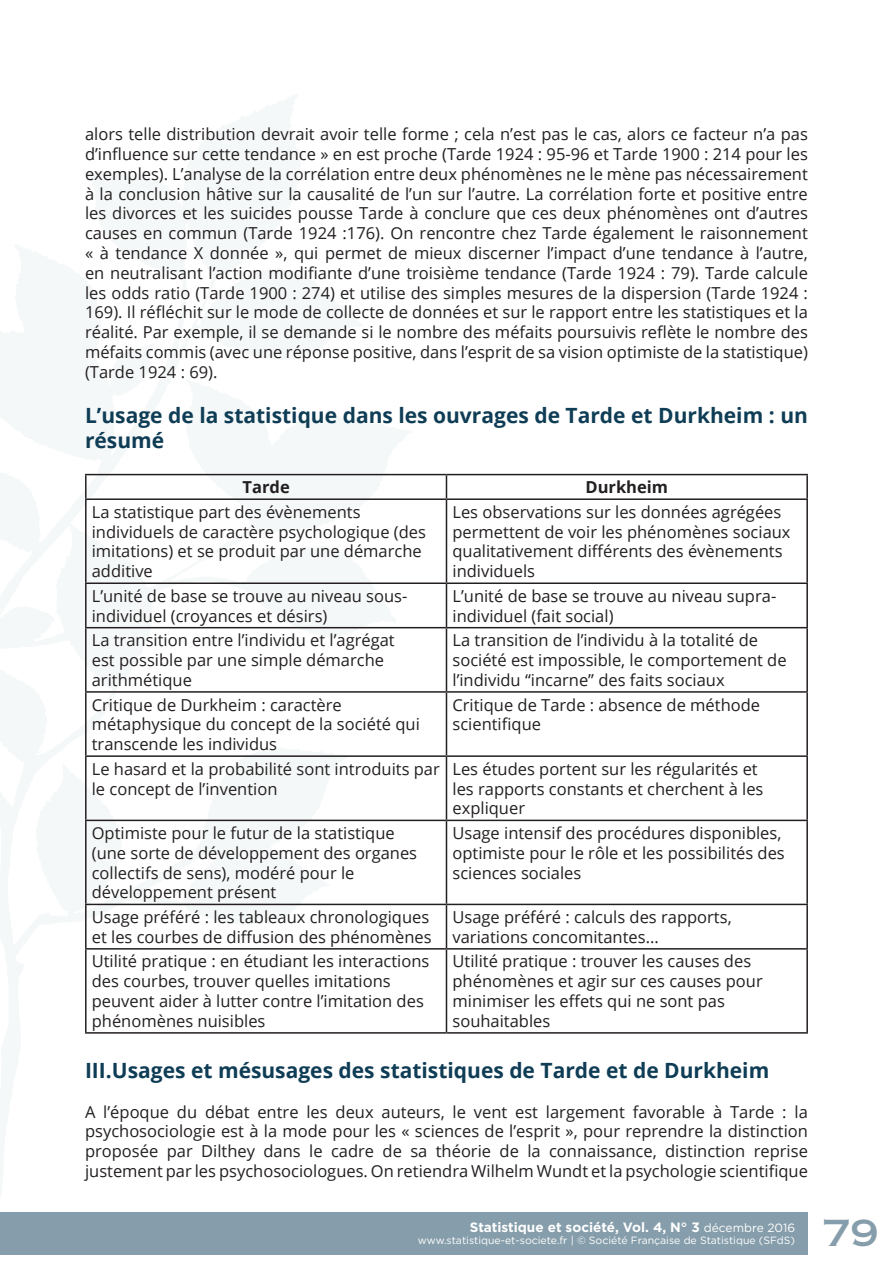
<style>
.page{position:relative;width:893px;height:1263px;background:#fff}
.page>*{position:absolute;margin:0;border:0;box-sizing:border-box;transform-origin:0 0}
.t1{font:36px "Copperplate Gothic Std 31 AB";color:#869eab}
.t2{font:700 21px/25.2px "Open Sans";color:#0f3d55}
.t3{font:16.5px/19.8px "Open Sans";color:#231f20}
.t4{font:700 16.5px "Open Sans";color:#231f20}
.t5{font:700 13.5px "Gotham";color:#fff}
.t6{font:10.5px "Gotham";color:#fff}
.s1{font-weight:400;font-size:12px}
</style>
<div class="page">
<div style="left:0;top:1212px;width:808px;height:42px;background:#869eab"></div>
<svg style="left:85px;top:473px;width:311px;height:477px"></svg>
<svg style="left:87px;top:839px;width:51px;height:111px"></svg>
<hr style="left:85px;top:474px;width:361px;height:1px;background:#231f20">
<hr style="left:85px;top:475px;width:2px;height:23px;background:#231f20">
<hr style="left:446px;top:474px;width:362px;height:1px;background:#231f20">
<svg style="left:446px;top:475px;width:1px;height:23px"></svg>
<hr style="left:806px;top:475px;width:2px;height:23px;background:#231f20">
<hr style="left:85px;top:498px;width:361px;height:2px;background:#231f20">
<hr style="left:85px;top:500px;width:2px;height:82px;background:#231f20">
<hr style="left:446px;top:498px;width:362px;height:2px;background:#231f20">
<hr style="left:446px;top:500px;width:1px;height:82px;background:#231f20">
<hr style="left:806px;top:500px;width:2px;height:82px;background:#231f20">
<hr style="left:85px;top:582px;width:361px;height:2px;background:#231f20">
<hr style="left:85px;top:584px;width:2px;height:43px;background:#231f20">
<hr style="left:446px;top:582px;width:362px;height:2px;background:#231f20">
<hr style="left:446px;top:584px;width:1px;height:43px;background:#231f20">
<hr style="left:806px;top:584px;width:2px;height:43px;background:#231f20">
<hr style="left:85px;top:627px;width:361px;height:1px;background:#231f20">
<hr style="left:85px;top:628px;width:2px;height:63px;background:#231f20">
<hr style="left:446px;top:627px;width:362px;height:1px;background:#231f20">
<hr style="left:446px;top:628px;width:1px;height:63px;background:#231f20">
<hr style="left:806px;top:628px;width:2px;height:63px;background:#231f20">
<hr style="left:85px;top:691px;width:361px;height:2px;background:#231f20">
<hr style="left:85px;top:693px;width:2px;height:62px;background:#231f20">
<hr style="left:446px;top:691px;width:362px;height:2px;background:#231f20">
<hr style="left:446px;top:693px;width:1px;height:62px;background:#231f20">
<hr style="left:806px;top:693px;width:2px;height:62px;background:#231f20">
<hr style="left:85px;top:755px;width:361px;height:2px;background:#231f20">
<hr style="left:85px;top:757px;width:2px;height:63px;background:#231f20">
<hr style="left:446px;top:755px;width:362px;height:2px;background:#231f20">
<hr style="left:446px;top:757px;width:1px;height:63px;background:#231f20">
<hr style="left:806px;top:757px;width:2px;height:63px;background:#231f20">
<hr style="left:85px;top:820px;width:361px;height:1px;background:#231f20">
<hr style="left:85px;top:821px;width:2px;height:83px;background:#231f20">
<hr style="left:446px;top:820px;width:362px;height:1px;background:#231f20">
<hr style="left:446px;top:821px;width:1px;height:83px;background:#231f20">
<hr style="left:806px;top:821px;width:2px;height:83px;background:#231f20">
<hr style="left:85px;top:904px;width:361px;height:1px;background:#231f20">
<hr style="left:85px;top:905px;width:2px;height:43px;background:#231f20">
<hr style="left:446px;top:904px;width:362px;height:1px;background:#231f20">
<hr style="left:446px;top:905px;width:1px;height:43px;background:#231f20">
<hr style="left:806px;top:905px;width:2px;height:43px;background:#231f20">
<hr style="left:85px;top:948px;width:361px;height:1px;background:#231f20">
<hr style="left:85px;top:949px;width:2px;height:83px;background:#231f20">
<hr style="left:446px;top:948px;width:362px;height:1px;background:#231f20">
<hr style="left:446px;top:949px;width:1px;height:83px;background:#231f20">
<hr style="left:806px;top:949px;width:2px;height:83px;background:#231f20">
<hr style="left:85px;top:1032px;width:361px;height:2px;background:#231f20">
<hr style="left:446px;top:1032px;width:362px;height:2px;background:#231f20">
<p class="t3" style="left:85px;top:124px;width:724px;text-align:justify">alors telle distribution devrait avoir telle forme ; cela n’est pas le cas, alors ce facteur n’a pas d’influence sur cette tendance » en est proche (Tarde 1924 : 95-96 et Tarde 1900 : 214 pour les exemples). L’analyse de la corrélation entre deux phénomènes ne le mène pas nécessairement à la conclusion hâtive sur la causalité de l’un sur l’autre. La corrélation forte et positive entre les divorces et les suicides pousse Tarde à conclure que ces deux phénomènes ont d’autres causes en commun (Tarde 1924 :176). On rencontre chez Tarde également le raisonnement « à tendance X donnée », qui permet de mieux discerner l’impact d’une tendance à l’autre, en neutralisant l’action modifiante d’une troisième tendance (Tarde 1924 : 79). Tarde calcule les odds ratio (Tarde 1900 : 274) et utilise des simples mesures de la dispersion (Tarde 1924 :<br>169). Il réfléchit sur le mode de collecte de données et sur le rapport entre les statistiques et la réalité. Par exemple, il se demande si le nombre des méfaits poursuivis reflète le nombre des méfaits commis (avec une réponse positive, dans l’esprit de sa vision optimiste de la statistique) (Tarde 1924 : 69).</p>
<p class="t2" style="left:85px;top:402px;width:724px">L’usage de la statistique dans les ouvrages de Tarde et Durkheim : un résumé</p>
<p class="t4" style="left:243px;top:476px;width:49px">Tarde</p>
<p class="t4" style="left:585px;top:476px;width:84px">Durkheim</p>
<p class="t3" style="left:92px;top:501px;width:336px">La statistique part des évènements individuels de caractère psychologique (des imitations) et se produit par une démarche additive</p>
<p class="t3" style="left:452px;top:501px;width:340px">Les observations sur les données agrégées permettent de voir les phénomènes sociaux qualitativement différents des évènements individuels</p>
<p class="t3" style="left:92px;top:585px;width:317px">L’unité de base se trouve au niveau sous&shy;individuel (croyances et désirs)</p>
<p class="t3" style="left:452px;top:585px;width:325px">L’unité de base se trouve au niveau supra&shy;individuel (fait social)</p>
<p class="t3" style="left:92px;top:630px;width:304px">La transition entre l’individu et l’agrégat est possible par une simple démarche arithmétique</p>
<p class="t3" style="left:452px;top:630px;width:336px">La transition de l’individu à la totalité de société est impossible, le comportement de l’individu “incarne” des faits sociaux</p>
<p class="t3" style="left:92px;top:694px;width:330px">Critique de Durkheim : caractère métaphysique du concept de la société qui transcende les individus</p>
<p class="t3" style="left:452px;top:694px;width:309px">Critique de Tarde : absence de méthode scientifique</p>
<p class="t3" style="left:92px;top:758px;width:350px">Le hasard et la probabilité sont introduits par le concept de l’invention</p>
<p class="t3" style="left:452px;top:758px;width:312px">Les études portent sur les régularités et les rapports constants et cherchent à les expliquer</p>
<p class="t3" style="left:92px;top:823px;width:327px">Optimiste pour le futur de la statistique (une sorte de développement des organes collectifs de sens), modéré pour le développement présent</p>
<p class="t3" style="left:452px;top:823px;width:334px">Usage intensif des procédures disponibles, optimiste pour le rôle et les possibilités des sciences sociales</p>
<p class="t3" style="left:92px;top:907px;width:341px">Usage préféré : les tableaux chronologiques et les courbes de diffusion des phénomènes</p>
<p class="t3" style="left:452px;top:907px;width:281px">Usage préféré : calculs des rapports, variations concomitantes...</p>
<p class="t3" style="left:92px;top:951px;width:339px">Utilité pratique : en étudiant les interactions des courbes, trouver quelles imitations peuvent aider à lutter contre l’imitation des phénomènes nuisibles</p>
<p class="t3" style="left:452px;top:951px;width:312px">Utilité pratique : trouver les causes des phénomènes et agir sur ces causes pour minimiser les effets qui ne sont pas souhaitables</p>
<p class="t2" style="left:85px;top:1057px;width:686px">III.Usages et mésusages des statistiques de Tarde et de Durkheim</p>
<p class="t3" style="left:85px;top:1101px;width:724px;text-align:justify">A l’époque du débat entre les deux auteurs, le vent est largement favorable à Tarde : la psychosociologie est à la mode pour les « sciences de l’esprit », pour reprendre la distinction proposée par Dilthey dans le cadre de sa théorie de la connaissance, distinction reprise justement par les psychosociologues. On retiendra Wilhelm Wundt et la psychologie scientifique</p>
<p class="t5" style="left:470px;top:1218px;width:327px">Statistique et société, Vol. 4, N° 3 <span class="s1">décembre 2016</span></p>
<p class="t6" style="left:418px;top:1234px;width:379px">www.statistique-et-societe.fr | © Société Française de Statistique (SFdS)</p>
<h1 class="t1" style="left:822px;top:1212px;width:58px">79</h1>
</div>
